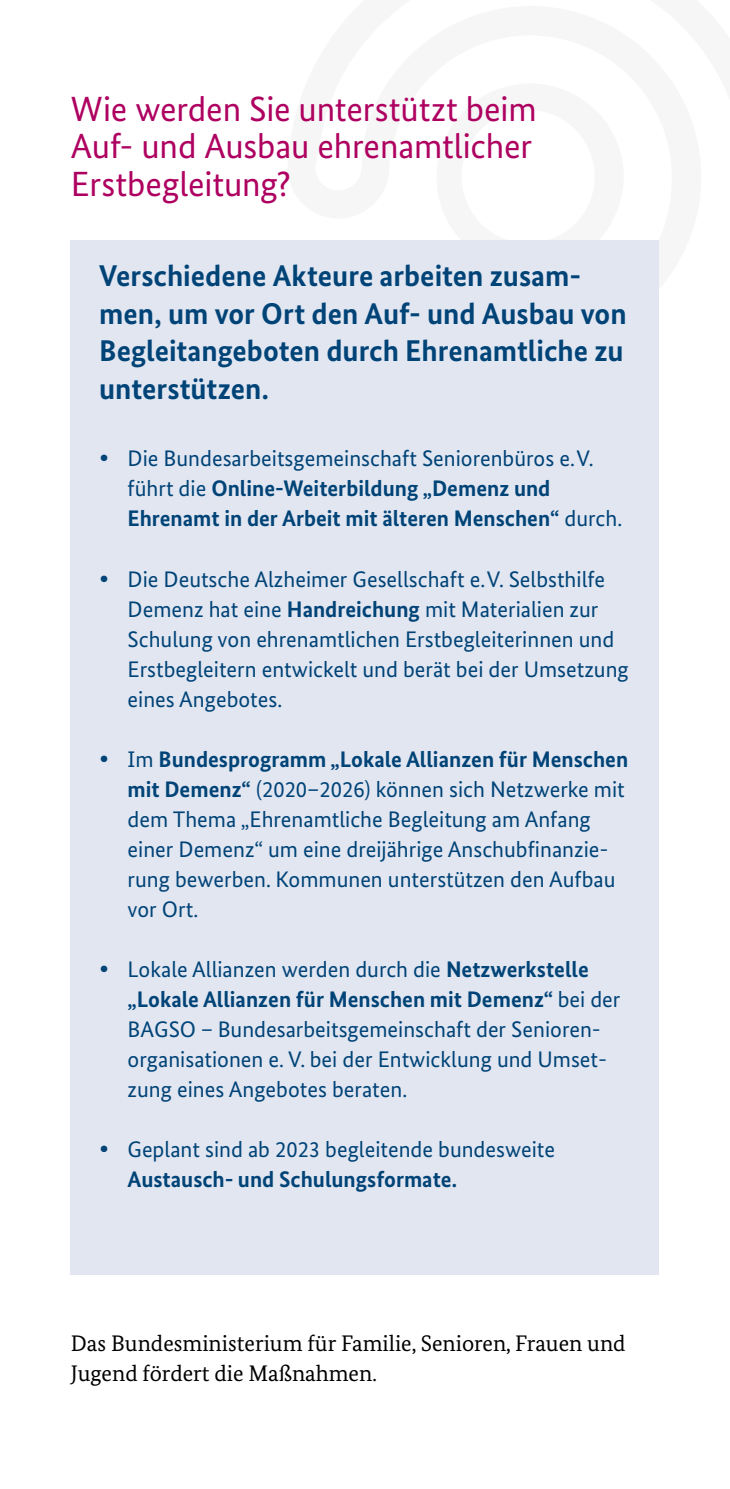
<style>
.page{position:relative;width:730px;height:1489px;background:#fff}
.page>*{position:absolute;margin:0;border:0;box-sizing:border-box;transform-origin:0 0}
.B-Inhalt_HL_B-02-H2-HL_2{font:35px/37.5px "Bundes Sans";letter-spacing:-.005em;color:#ae0060}
.D-Infobox_Tipp_D-01_1-P-Infobox_HL{font:700 30px/37.5px "Bundes Sans";color:#004377}
.t1{font:22.5px/30px "Bundes Sans";color:#004377}
.t2{font:700 22.5px/30px "Bundes Sans";color:#004377}
.C-Inhalt_IS_C-01_1-P-Fließtext{font:22.5px/30px "Bundes Serif";color:#000}
.s1{font-weight:400}
.s2{font-weight:700}
</style>
<div class="page">
<div style="left:71px;top:241px;width:588px;height:1034px;background:#e1e6f1"></div>
<h2 class="B-Inhalt_HL_B-02-H2-HL_2" style="left:71px;top:90px;width:467px">Wie werden Sie unterstützt beim<br>Auf- und Ausbau ehrenamtlicher<br>Erstbegleitung?</h2>
<p class="D-Infobox_Tipp_D-01_1-P-Infobox_HL" style="left:99px;top:257px;width:529px">Verschiedene Akteure arbeiten zusam&shy;men, um vor Ort den Auf- und Ausbau von Begleitangeboten durch Ehrenamtliche zu unterstützen.</p>
<p class="t2" style="left:128px;top:443px;width:496px;text-indent:-28px">• <span class="s1">Die Bundesarbeitsgemeinschaft Seniorenbüros e.V. führt die</span> Online-Weiterbildung „Demenz und<br>Ehrenamt in der Arbeit mit älteren Menschen“ <span class="s1">durch.</span></p>
<p class="t1" style="left:128px;top:564px;width:503px;text-indent:-28px">• Die Deutsche Alzheimer Gesellschaft e.V. Selbsthilfe Demenz hat eine <span class="s2">Handreichung</span> mit Materialien zur Schulung von ehrenamtlichen Erstbegleiterinnen und Erstbegleitern entwickelt und berät bei der Umsetzung eines Angebotes.</p>
<p class="t1" style="left:128px;top:744px;width:502px;text-indent:-28px">• Im <span class="s2">Bundesprogramm „Lokale Allianzen für Menschen mit Demenz“</span> (2020–2026) können sich Netzwerke mit dem Thema „Ehrenamtliche Begleitung am Anfang einer Demenz“ um eine dreijährige Anschubfinanzie&shy;rung bewerben. Kommunen unterstützen den Aufbau vor Ort.</p>
<p class="t1" style="left:128px;top:954px;width:494px;text-indent:-28px">• Lokale Allianzen werden durch die <span class="s2">Netzwerkstelle „Lokale Allianzen für Menschen mit Demenz“</span> bei der BAGSO – Bundesarbeitsgemeinschaft der Senioren&shy;organisationen e. V. bei der Entwicklung und Umset&shy;zung eines Angebotes beraten.</p>
<p class="t1" style="left:128px;top:1134px;width:429px;text-indent:-28px">• Geplant sind ab 2023 begleitende bundesweite<br><span class="s2">Austausch- und Schulungsformate.</span></p>
<p class="C-Inhalt_IS_C-01_1-P-Fließtext" style="left:71px;top:1328px;width:556px">Das Bundesministerium für Familie, Senioren, Frauen und<br>Jugend fördert die Maßnahmen.</p>
</div>
